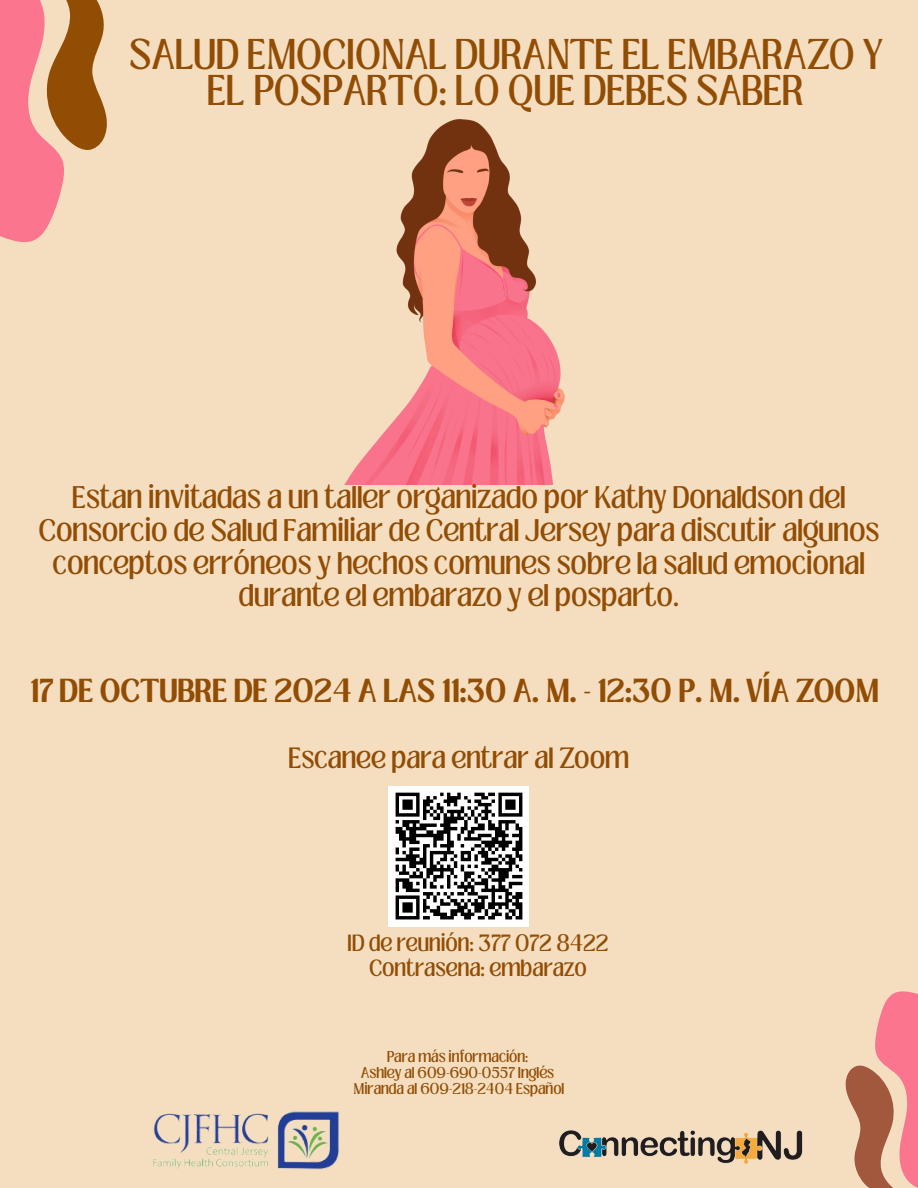
<style>
.page{position:relative;width:918px;height:1188px;background:#f5dec0}
.page>*{position:absolute;margin:0;border:0;box-sizing:border-box;transform-origin:0 0}
.t1{font:33px/36px "Loubag";color:#924d05;text-align:center}
.t2{font:700 25.5px "Loubag";color:#924d05}
.t3{font:24px/32.7px "Loubag";color:#924d05;text-align:center}
.t4{font:22.5px "Loubag";color:#924d05}
.t5{font:18px/24.8px "Loubag";color:#924d05;text-align:center}
.t6{font:12px "Loubag";color:#924d05}
</style>
<div class="page">
<svg style="left:0;top:0;width:107px;height:243px"></svg>
<svg style="left:845px;top:991px;width:73px;height:197px"></svg>
<img style="left:344px;top:119px;width:221px;height:366px">
<div style="left:389px;top:786px;width:140px;height:140px;background:#fff"></div>
<svg style="left:395px;top:792px;width:128px;height:128px"></svg>
<img style="left:153px;top:1111px;width:186px;height:59px">
<img style="left:559px;top:1130px;width:244px;height:34px">
<p class="t1" style="left:129px;top:37px;width:754px">SALUD EMOCIONAL DURANTE EL EMBARAZO Y<br>EL POSPARTO: LO QUE DEBES SABER</p>
<p class="t3" style="left:39px;top:482px;width:842px">Estan invitadas a un taller organizado por Kathy Donaldson del Consorcio de Salud Familiar de Central Jersey para discutir algunos conceptos erróneos y hechos comunes sobre la salud emocional durante el embarazo y el posparto.</p>
<h4 class="t2" style="left:30px;top:670px;width:850px">17 DE OCTUBRE DE 2024 A LAS 11:30 A. M. - 12:30 P. M. VÍA ZOOM</h4>
<p class="t4" style="left:289px;top:740px;width:342px">Escanee para entrar al Zoom</p>
<p class="t5" style="left:347px;top:931px;width:263px">ID de reunión: 377 072 8422<br>Contrasena: embarazo</p>
<p class="t6" style="left:387px;top:1047px;width:143px">Para más información:</p>
<h5 class="t6" style="left:361px;top:1063px;width:195px">Ashley al 609-690-0557 Inglés</h5>
<p class="t6" style="left:354px;top:1079px;width:212px">Miranda al 609-218-2404 Español</p>
</div>
